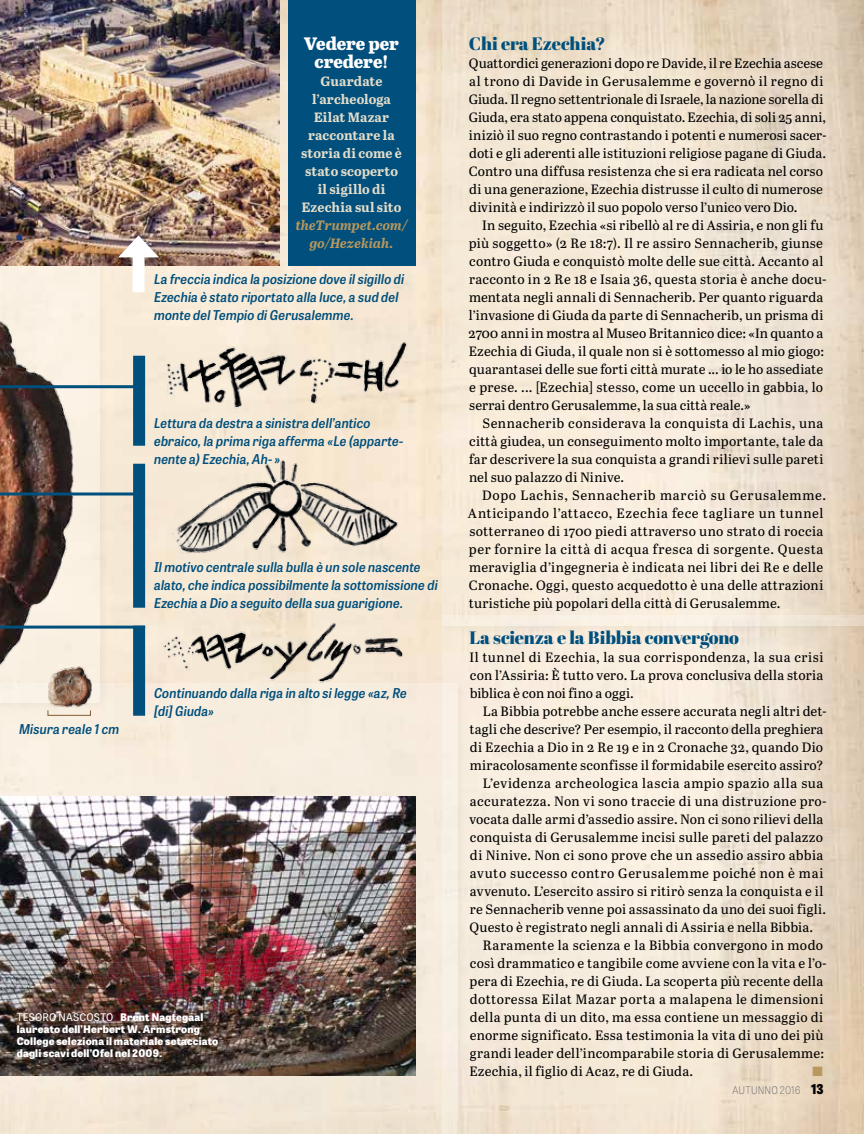
<style>
.page{position:relative;width:864px;height:1134px;background:#fff}
.page>*{position:absolute;margin:0;border:0;box-sizing:border-box;transform-origin:0 0}
.t1{font:18px "Abril Fatface";letter-spacing:-.015em;color:#004f7c}
.t2{font:800 18px/18px "Abril Text";letter-spacing:-.005em;color:#fff;text-align:center}
.t3{font:13.5px/18px "Abril Text";letter-spacing:.01em;color:#000}
.t4{font:italic 600 13.5px/18px "Tablet Gothic Narrow";letter-spacing:.01em;color:#004f7c}
.t5{font:13.5px/18px "Abril Text";letter-spacing:.04em;color:#000}
.t6{font:700 13.5px/18px "Abril Text";letter-spacing:.01em;color:#e2dcca;text-align:center}
.t7{font:italic 700 13.5px/18px "Abril Text";letter-spacing:.005em;color:#b8985e;text-align:center}
.t8{font:13.5px "Zapf Dingbats ITC";color:#b8985e}
.t9{font:800 10.5px/12px "Tablet Gothic";letter-spacing:.015em;color:#fff}
.t10{font:100 10.5px "Tablet Gothic Narrow";letter-spacing:.02em;color:#6d6e70}
.s1{font-weight:400}
.s2{font-weight:800;font-size:13.5px;color:#000}
</style>
<div class="page">
<img style="left:111px;top:0;width:326px;height:678px">
<svg style="left:469px;top:637px;width:395px;height:497px;background:#f1e5d4"></svg>
<div style="left:0;top:678px;width:469px;height:456px;background:#f3e8da"></div>
<div style="left:0;top:683px;width:458px;height:451px;background:linear-gradient(to right,#f8ecdd,#f4eadb)"></div>
<div style="left:437px;top:0;width:427px;height:637px;background:#000;opacity:.15"></div>
<svg style="left:442px;top:0;width:422px;height:626px;background:#f0e3d2"></svg>
<div style="left:288px;top:0;width:127px;height:266px;background:#004f7c"></div>
<img style="left:144px;top:596px;width:347px;height:107px">
<img style="left:120px;top:460px;width:347px;height:108px">
<img style="left:124px;top:312px;width:347px;height:105px">
<div style="left:0;top:189px;width:111px;height:525px;background:#f5e8d5"></div>
<img style="left:0;top:266px;width:100px;height:450px">
<hr style="left:0;top:493px;width:141px;height:3px;background:#004f7c">
<hr style="left:0;top:626px;width:145px;height:3px;background:#004f7c">
<hr style="left:0;top:385px;width:141px;height:3px;background:#004f7c">
<img style="left:45px;top:664px;width:48px;height:45px">
<div style="left:48px;top:710px;width:43px;height:6px;border:1px solid #845d36"></div>
<div style="left:133px;top:464px;width:12px;height:144px;background:#004f7c"></div>
<div style="left:133px;top:626px;width:12px;height:90px;background:#004f7c"></div>
<div style="left:133px;top:356px;width:12px;height:90px;background:#004f7c"></div>
<img style="left:0;top:0;width:279px;height:266px">
<div style="left:133px;top:249px;width:12px;height:43px;background:#fff"></div>
<svg style="left:118px;top:235px;width:41px;height:22px"></svg>
<img style="left:0;top:796px;width:415px;height:280px">
<h1 class="t2" style="left:304px;top:34px;width:96px">Vedere per credere!</h1>
<p class="t6" style="left:301px;top:71px;width:102px">Guardate l’archeologa<br>Eilat Mazar raccontare la storia di come è stato scoperto il sigillo di<br>Ezechia sul sito</p>
<p class="t7" style="left:296px;top:215px;width:113px">theTrumpet.com/ go/Hezekiah.</p>
<p class="t4" style="left:154px;top:269px;width:252px">La freccia indica la posizione dove il sigillo di<br>Ezechia è stato riportato alla luce, a sud del monte del Tempio di Gerusalemme.</p>
<p class="t4" style="left:154px;top:413px;width:251px">Lettura da destra a sinistra dell’antico ebraico, la prima riga afferma «Le (apparte&shy;nente a) Ezechia, Ah- »</p>
<p class="t4" style="left:154px;top:557px;width:285px">Il motivo centrale sulla bulla è un sole nascente alato, che indica possibilmente la sottomissione di<br>Ezechia a Dio a seguito della sua guarigione.</p>
<p class="t4" style="left:19px;top:719px;width:102px">Misura reale 1 cm</p>
<p class="t4" style="left:154px;top:683px;width:254px">Continuando dalla riga in alto si legge «az, Re [di] Giuda»</p>
<p class="t9" style="left:17px;top:1011px;width:203px"><span class="s1">TESORO NASCOSTO</span> Brent Nagtegaal laureato dell’Herbert W. Armstrong College seleziona il materiale setacciato dagli scavi dell’Ofel nel 2009.</p>
<h1 class="t1" style="left:469px;top:31px;width:138px">Chi era Ezechia?</h1>
<p class="t3" style="left:469px;top:53px;width:359px">Quattordici generazioni dopo re Davide, il re Ezechia ascese al trono di Davide in Gerusalemme e governò il regno di Giuda. Il regno settentrionale di Israele, la nazione sorella di Giuda, era stato appena conquistato. Ezechia, di soli 25 anni, iniziò il suo regno contrastando i potenti e numerosi sacer&shy;doti e gli aderenti alle istituzioni religiose pagane di Giuda.<br>Contro una diffusa resistenza che si era radicata nel corso di una generazione, Ezechia distrusse il culto di numerose divinità e indirizzò il suo popolo verso l’unico vero Dio.</p>
<p class="t3" style="left:469px;top:215px;width:360px;text-indent:14px">In seguito, Ezechia «si ribellò al re di Assiria, e non gli fu più soggetto» (2 Re 18:7). Il re assiro Sennacherib, giunse contro Giuda e conquistò molte delle sue città. Accanto al racconto in 2 Re 18 e Isaia 36, questa storia è anche docu&shy;mentata negli annali di Sennacherib. Per quanto riguarda l’invasione di Giuda da parte di Sennacherib, un prisma di 2700 anni in mostra al Museo Britannico dice: «In quanto a Ezechia di Giuda, il quale non si è sottomesso al mio giogo: quarantasei delle sue forti città murate ... io le ho assediate e prese. ... [Ezechia] stesso, come un uccello in gabbia, lo serrai dentro Gerusalemme, la sua città reale.»</p>
<p class="t3" style="left:469px;top:413px;width:356px;text-align:justify;text-indent:14px">Sennacherib considerava la conquista di Lachis, una città giudea, un conseguimento molto importante, tale da far descrivere la sua conquista a grandi rilievi sulle pareti nel suo palazzo di Ninive.</p>
<p class="t5" style="left:468px;top:485px;width:360px;text-indent:14px">Dopo Lachis, Sennacherib marciò su Gerusalemme.<br>Anticipando l’attacco, Ezechia fece tagliare un tunnel sotterraneo di 1700 piedi attraverso uno strato di roccia per fornire la città di acqua fresca di sorgente. Questa meraviglia d’ingegneria è indicata nei libri dei Re e delle Cronache. Oggi, questo acquedotto è una delle attrazioni turistiche più popolari della città di Gerusalemme.</p>
<h1 class="t1" style="left:469px;top:625px;width:271px">La scienza e la Bibbia convergono</h1>
<p class="t3" style="left:469px;top:647px;width:355px;text-align:justify">Il tunnel di Ezechia, la sua corrispondenza, la sua crisi con l’Assiria: È tutto vero. La prova conclusiva della storia biblica è con noi fino a oggi.</p>
<p class="t3" style="left:483px;top:701px;width:345px">La Bibbia potrebbe anche essere accurata negli altri det-</p>
<p class="t3" style="left:470px;top:719px;width:355px">tagli che descrive? Per esempio, il racconto della preghiera</p>
<p class="t3" style="left:470px;top:737px;width:355px">di Ezechia a Dio in 2 Re 19 e in 2 Cronache 32, quando Dio</p>
<p class="t3" style="left:470px;top:755px;width:355px">miracolosamente sconfisse il formidabile esercito assiro?</p>
<p class="t3" style="left:483px;top:773px;width:342px">L’evidenza archeologica lascia ampio spazio alla sua</p>
<p class="t3" style="left:470px;top:791px;width:358px">accuratezza. Non vi sono traccie di una distruzione pro-</p>
<p class="t3" style="left:469px;top:809px;width:356px">vocata dalle armi d’assedio assire. Non ci sono rilievi della</p>
<p class="t3" style="left:470px;top:827px;width:355px">conquista di Gerusalemme incisi sulle pareti del palazzo</p>
<p class="t3" style="left:470px;top:845px;width:355px">di Ninive. Non ci sono prove che un assedio assiro abbia</p>
<p class="t3" style="left:470px;top:863px;width:355px">avuto successo contro Gerusalemme poiché non è mai</p>
<p class="t3" style="left:470px;top:881px;width:355px">avvenuto. L’esercito assiro si ritirò senza la conquista e il</p>
<p class="t3" style="left:470px;top:899px;width:358px">re Sennacherib venne poi assassinato da uno dei suoi figli.</p>
<p class="t3" style="left:470px;top:917px;width:345px">Questo è registrato negli annali di Assiria e nella Bibbia.</p>
<p class="t3" style="left:483px;top:935px;width:342px">Raramente la scienza e la Bibbia convergono in modo</p>
<p class="t3" style="left:470px;top:953px;width:358px">così drammatico e tangibile come avviene con la vita e l’o-</p>
<p class="t3" style="left:470px;top:971px;width:355px">pera di Ezechia, re di Giuda. La scoperta più recente della</p>
<p class="t3" style="left:470px;top:989px;width:355px">dottoressa Eilat Mazar porta a malapena le dimensioni</p>
<p class="t3" style="left:470px;top:1007px;width:355px">della punta di un dito, ma essa contiene un messaggio di</p>
<p class="t3" style="left:470px;top:1025px;width:355px">enorme significato. Essa testimonia la vita di uno dei più</p>
<p class="t3" style="left:470px;top:1043px;width:356px">grandi leader dell’incomparabile storia di Gerusalemme:</p>
<p class="t3" style="left:469px;top:1061px;width:225px">Ezechia, il figlio di Acaz, re di Giuda.</p>
<p class="t8" style="left:813px;top:1065px;width:12px">■</p>
<p class="t10" style="left:732px;top:1083px;width:93px">AUTUNNO 2016 <span class="s2">13</span></p>
</div>
